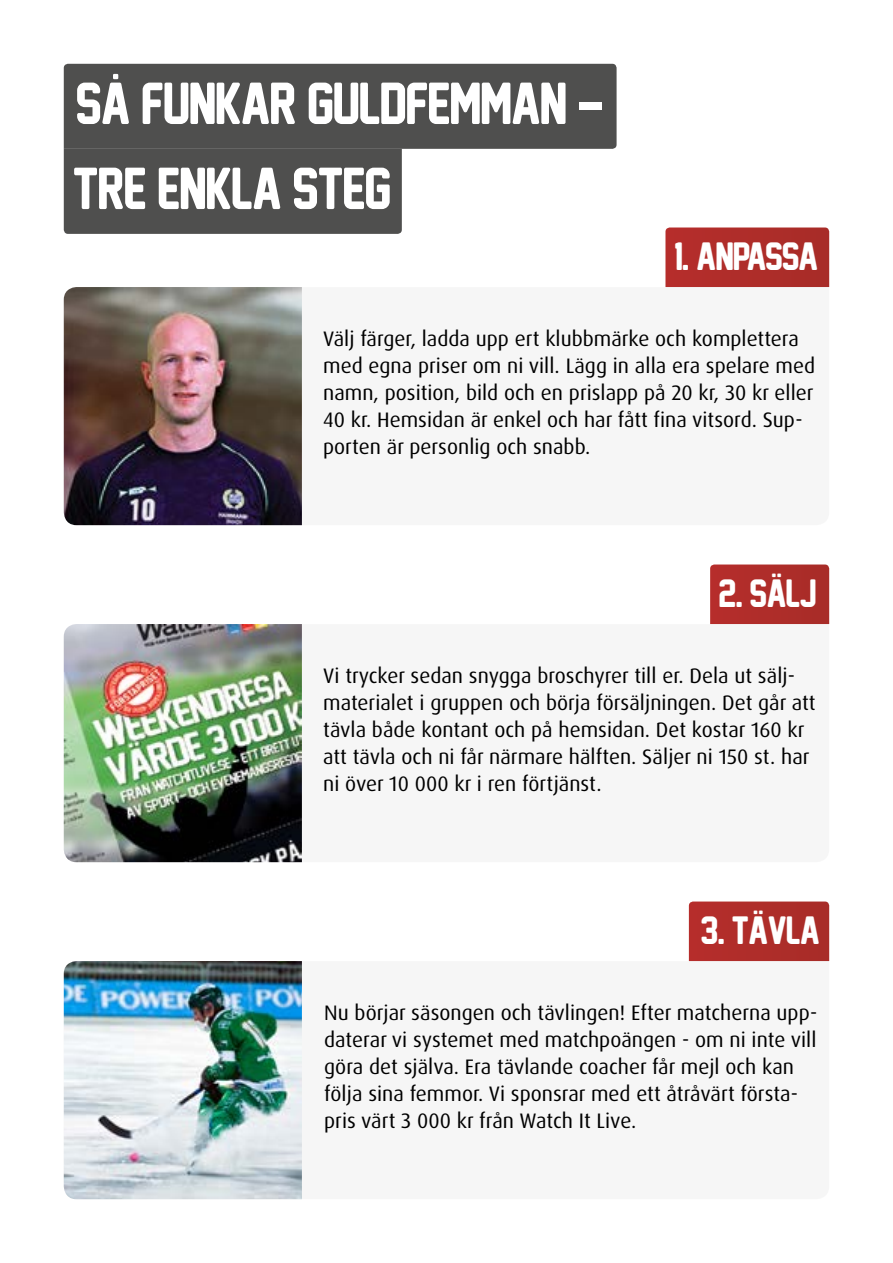
<style>
.page{position:relative;width:893px;height:1263px;background:#fff}
.page>*{position:absolute;margin:0;border:0;box-sizing:border-box;transform-origin:0 0}
.t1{font:54px/85.1px "New Athletic M54";letter-spacing:-.03em;color:#fff}
.t2{font:36px "New Athletic M54";letter-spacing:-.03em;color:#fff}
.t3{font:21px/27px "Dax OT";color:#000}
</style>
<div class="page">
<div style="left:64px;top:64px;width:553px;height:85px;background:#4f4f4e"></div>
<div style="left:64px;top:149px;width:338px;height:85px;background:#4f4f4e"></div>
<div style="left:665px;top:227px;width:164px;height:60px;background:#af2d2a"></div>
<div style="left:710px;top:564px;width:119px;height:60px;background:#af2d2a"></div>
<div style="left:689px;top:901px;width:140px;height:60px;background:#af2d2a"></div>
<img style="left:64px;top:961px;width:238px;height:238px">
<img style="left:64px;top:287px;width:238px;height:238px">
<img style="left:64px;top:624px;width:238px;height:238px">
<h1 class="t1" style="left:72px;top:60px;width:532px">SÅ FUNKAR GULDFEMMAN -<br>TRE ENKLA STEG</h1>
<h2 class="t2" style="left:674px;top:237px;width:146px">1. ANPASSA</h2>
<p class="t3" style="left:323px;top:325px;width:493px">Välj färger, ladda upp ert klubbmärke och komplettera med egna priser om ni vill. Lägg in alla era spelare med namn, position, bild och en prislapp på 20 kr, 30 kr eller 40 kr. Hemsidan är enkel och har fått fina vitsord. Sup&shy;porten är personlig och snabb.</p>
<h2 class="t2" style="left:719px;top:574px;width:100px">2. SÄLJ</h2>
<p class="t3" style="left:323px;top:662px;width:494px">Vi trycker sedan snygga broschyrer till er. Dela ut sälj&shy;materialet i gruppen och börja försäljningen. Det går att tävla både kontant och på hemsidan. Det kostar 160 kr att tävla och ni får närmare hälften. Säljer ni 150 st. har ni över 10 000 kr i ren förtjänst.</p>
<h2 class="t2" style="left:701px;top:911px;width:121px">3. TÄVLA</h2>
<p class="t3" style="left:324px;top:999px;width:495px">Nu börjar säsongen och tävlingen! Efter matcherna upp&shy;daterar vi systemet med matchpoängen - om ni inte vill göra det själva. Era tävlande coacher får mejl och kan följa sina femmor. Vi sponsrar med ett åtråvärt första&shy;pris värt 3 000 kr från Watch It Live.</p>
</div>
